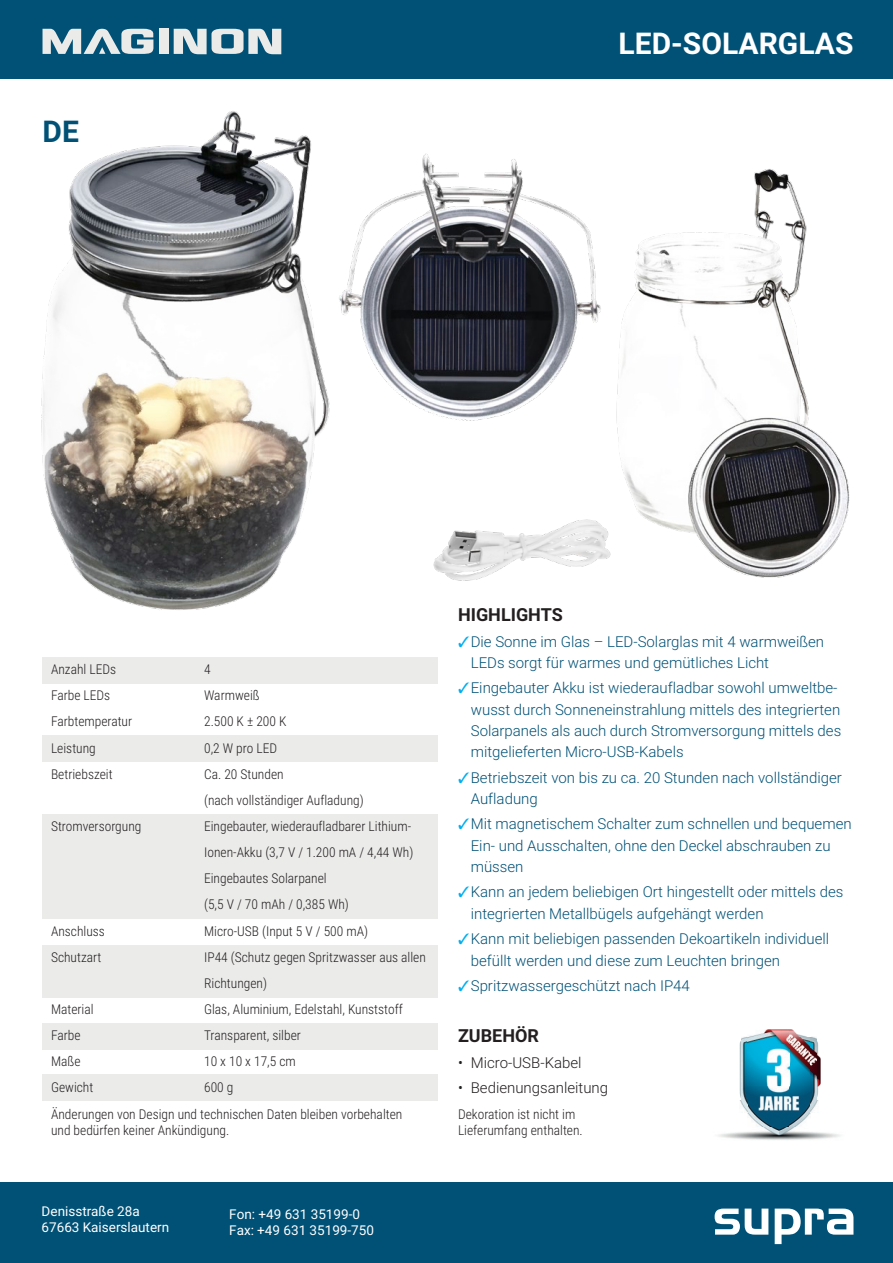
<style>
.page{position:relative;width:893px;height:1263px;background:#fff}
.page>*{position:absolute;margin:0;border:0;box-sizing:border-box;transform-origin:0 0}
.t1{font:700 30px "Roboto";color:#fff}
.t2{font:700 30px "Roboto";color:#015176}
._020_bold{font:700 18px "Roboto";color:#231f20}
.t3{font:300 15px/21.3px "Roboto";color:#015176}
.t4{font:300 15px "Roboto";color:#231f20}
.t5{font:300 13.5px/26.1px "Roboto Condensed";color:#231f20}
.t6{font:13.5px/16.2px "Roboto";color:#fff}
.s1{color:#00aeef}
</style>
<div class="page">
<div style="left:0;top:0;width:893px;height:79px;background:#015176"></div>
<div style="left:159px;top:29px;width:9px;height:25px;background:#ebebea"></div>
<svg style="left:174px;top:29px;width:107px;height:25px"></svg>
<svg style="left:43px;top:29px;width:110px;height:25px"></svg>
<div style="left:0;top:1183px;width:893px;height:80px;background:#015176"></div>
<svg style="left:715px;top:1208px;width:138px;height:36px"></svg>
<img style="left:718px;top:1126px;width:122px;height:14px">
<img style="left:747px;top:1030px;width:64px;height:96px">
<img style="left:740px;top:1037px;width:7px;height:75px">
<img style="left:811px;top:1037px;width:7px;height:75px">
<img style="left:739px;top:1043px;width:1px;height:51px">
<img style="left:818px;top:1045px;width:3px;height:42px">
<div style="left:43px;top:1074px;width:395px;height:27px;background:#ebebea"></div>
<div style="left:43px;top:945px;width:395px;height:52px;background:#ebebea"></div>
<div style="left:43px;top:1023px;width:395px;height:26px;background:#ebebea"></div>
<div style="left:43px;top:814px;width:395px;height:105px;background:#ebebea"></div>
<div style="left:43px;top:736px;width:395px;height:26px;background:#ebebea"></div>
<div style="left:43px;top:657px;width:395px;height:26px;background:#ebebea"></div>
<img style="left:41px;top:111px;width:281px;height:499px">
<img style="left:322px;top:154px;width:184px;height:276px">
<img style="left:433px;top:530px;width:73px;height:51px">
<img style="left:506px;top:159px;width:344px;height:419px">
<p class="t2" style="left:43px;top:110px;width:38px">DE</p>
<p class="t1" style="left:619px;top:22px;width:236px">LED-SOLARGLAS</p>
<p class="t5" style="left:51px;top:656px;width:67px">Anzahl LEDs</p>
<p class="t5" style="left:204px;top:656px;width:8px">4</p>
<p class="t5" style="left:51px;top:682px;width:61px">Farbe LEDs</p>
<p class="t5" style="left:204px;top:682px;width:57px">Warmweiß</p>
<p class="t5" style="left:51px;top:708px;width:83px">Farbtemperatur</p>
<p class="t5" style="left:204px;top:708px;width:84px">2.500 K ± 200 K</p>
<p class="t5" style="left:51px;top:734px;width:46px">Leistung</p>
<p class="t5" style="left:204px;top:734px;width:75px">0,2 W pro LED</p>
<p class="t5" style="left:51px;top:760px;width:63px">Betriebszeit</p>
<p class="t5" style="left:204px;top:760px;width:161px">Ca. 20 Stunden<br>(nach vollständiger Aufladung)</p>
<p class="t5" style="left:51px;top:813px;width:92px">Stromversorgung</p>
<p class="t5" style="left:204px;top:813px;width:211px">Eingebauter, wiederaufladbarer Lithium-<br>Ionen-Akku (3,7 V / 1.200 mA / 4,44 Wh)<br>Eingebautes Solarpanel<br>(5,5 V / 70 mAh / 0,385 Wh)</p>
<p class="t5" style="left:51px;top:917px;width:55px">Anschluss</p>
<p class="t5" style="left:204px;top:917px;width:165px">Micro-USB (Input 5 V / 500 mA)</p>
<p class="t5" style="left:51px;top:943px;width:52px">Schutzart</p>
<p class="t5" style="left:204px;top:943px;width:223px">IP44 (Schutz gegen Spritzwasser aus allen<br>Richtungen)</p>
<p class="t5" style="left:51px;top:996px;width:44px">Material</p>
<p class="t5" style="left:204px;top:996px;width:200px">Glas, Aluminium, Edelstahl, Kunststoff</p>
<p class="t5" style="left:51px;top:1022px;width:31px">Farbe</p>
<p class="t5" style="left:204px;top:1022px;width:98px">Transparent, silber</p>
<p class="t5" style="left:51px;top:1048px;width:31px">Maße</p>
<p class="t5" style="left:204px;top:1048px;width:93px">10 x 10 x 17,5 cm</p>
<p class="t5" style="left:51px;top:1074px;width:44px">Gewicht</p>
<p class="t5" style="left:204px;top:1074px;width:31px">600 g</p>
<p class="t5" style="left:51px;top:1100px;width:353px">Änderungen von Design und technischen Daten bleiben vorbehalten</p>
<p class="t5" style="left:51px;top:1116px;width:180px">und bedürfen keiner Ankündigung.</p>
<p class="t6" style="left:42px;top:1202px;width:129px">Denisstraße 28a<br>67663 Kaiserslautern</p>
<p class="t6" style="left:229px;top:1205px;width:147px">Fon: +49 631 35199-0<br>Fax: +49 631 35199-750</p>
<p class="_020_bold" style="left:458px;top:602px;width:106px">HIGHLIGHTS</p>
<p class="t3" style="left:471px;top:630px;width:355px;text-indent:-13px"><span class="s1">✓</span>Die Sonne im Glas – LED-Solarglas mit 4 warmweißen<br>LEDs sorgt für warmes und gemütliches Licht</p>
<p class="t3" style="left:471px;top:677px;width:372px;text-indent:-13px"><span class="s1">✓</span>Eingebauter Akku ist wiederaufladbar sowohl umweltbe&shy;wusst durch Sonneneinstrahlung mittels des integrierten Solarpanels als auch durch Stromversorgung mittels des mitgelieferten Micro-USB-Kabels</p>
<p class="t3" style="left:471px;top:766px;width:373px;text-indent:-13px"><span class="s1">✓</span>Betriebszeit von bis zu ca. 20 Stunden nach vollständiger<br>Aufladung</p>
<p class="t3" style="left:471px;top:813px;width:382px;text-indent:-13px"><span class="s1">✓</span>Mit magnetischem Schalter zum schnellen und bequemen<br>Ein- und Ausschalten, ohne den Deckel abschrauben zu müssen</p>
<p class="t3" style="left:471px;top:881px;width:374px;text-indent:-13px"><span class="s1">✓</span>Kann an jedem beliebigen Ort hingestellt oder mittels des integrierten Metallbügels aufgehängt werden</p>
<p class="t3" style="left:471px;top:928px;width:360px;text-indent:-13px"><span class="s1">✓</span>Kann mit beliebigen passenden Dekoartikeln individuell befüllt werden und diese zum Leuchten bringen</p>
<p class="t3" style="left:458px;top:974px;width:233px"><span class="s1">✓</span>Spritzwassergeschützt nach IP44</p>
<p class="_020_bold" style="left:458px;top:1023px;width:82px">ZUBEHÖR</p>
<p class="t4" style="left:458px;top:1052px;width:125px">• Micro-USB-Kabel</p>
<p class="t4" style="left:458px;top:1077px;width:152px">• Bedienungsanleitung</p>
<p class="t5" style="left:458px;top:1105px;width:126px;line-height:16.2px">Dekoration ist nicht im<br>Lieferumfang enthalten.</p>
</div>
